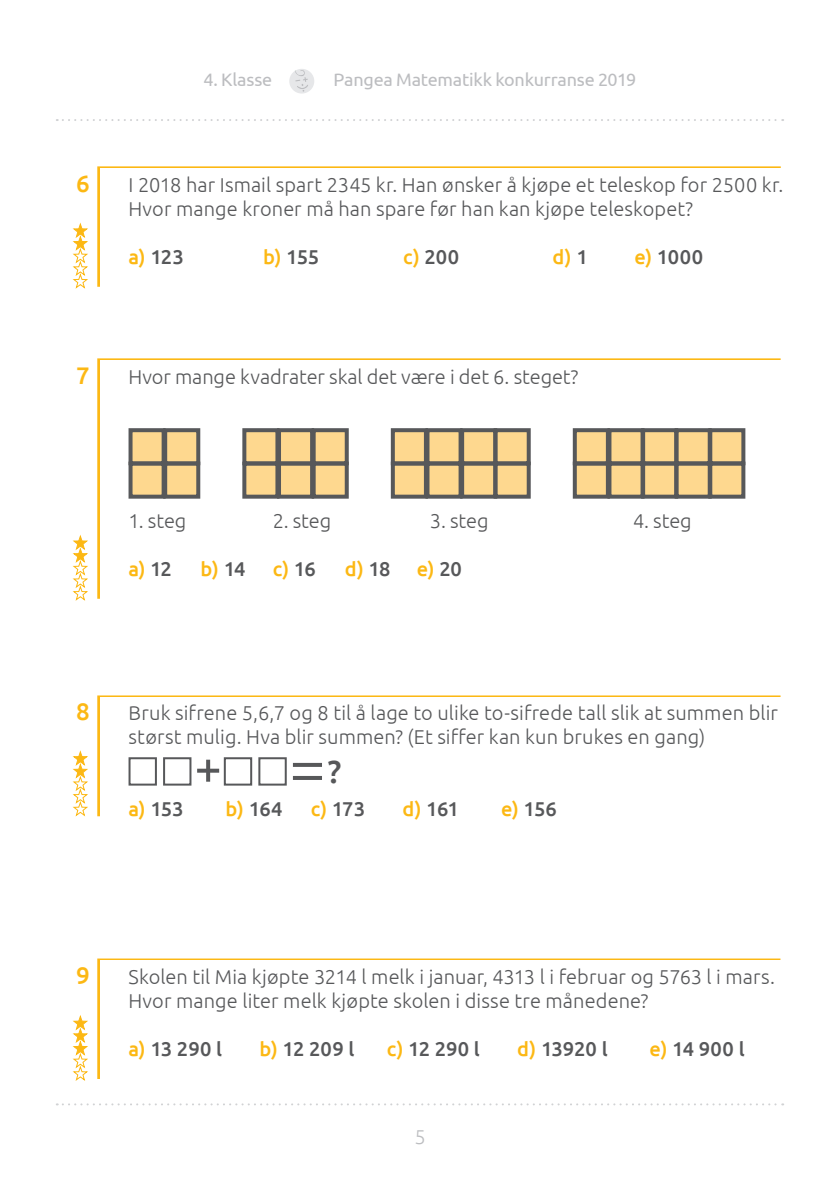
<style>
.page{position:relative;width:840px;height:1191px;background:#fff}
.page>*{position:absolute;margin:0;border:0;box-sizing:border-box;transform-origin:0 0}
.t1{font:500 32px "Ubuntu";color:#57585a}
.t2{font:500 24px "Ubuntu";color:#fcb814}
.t3{font:300 20px/24px "Ubuntu";letter-spacing:.005em;color:#57585a}
.t4{font:500 20px "Ubuntu";color:#57585a}
.t5{font:500 20px "Ubuntu";letter-spacing:-.04em;color:#fcb814}
.t6{font:300 20px "Ubuntu";color:#bcbdc0}
.t7{font:18px "Ubuntu";letter-spacing:-.01em;color:#bcbdc0}
.s1{color:#fcb814}
.s2{color:#57585a}
</style>
<div class="page">
<svg style="left:57px;top:1103px;width:725px;height:2px"></svg>
<svg style="left:57px;top:119px;width:725px;height:2px"></svg>
<div style="left:289px;top:69px;width:25px;height:25px;background:#e6e7e9;border-radius:50%"></div>
<svg style="left:295px;top:69px;width:13px;height:23px"></svg>
<div style="left:97px;top:166px;width:683px;height:120px;background:#fcb814"></div>
<div style="left:100px;top:168px;width:682px;height:120px;background:#fff"></div>
<div style="left:97px;top:695px;width:683px;height:123px;background:#fcb814"></div>
<div style="left:100px;top:697px;width:682px;height:120px;background:#fff"></div>
<div style="left:97px;top:958px;width:683px;height:120px;background:#fcb814"></div>
<div style="left:100px;top:960px;width:682px;height:120px;background:#fff"></div>
<svg style="left:73px;top:223px;width:15px;height:66px"></svg>
<svg style="left:73px;top:535px;width:15px;height:66px"></svg>
<svg style="left:73px;top:751px;width:15px;height:65px"></svg>
<svg style="left:73px;top:1015px;width:15px;height:66px"></svg>
<svg style="left:197px;top:768px;width:22px;height:4px"></svg>
<svg style="left:206px;top:759px;width:4px;height:22px"></svg>
<svg style="left:293px;top:763px;width:29px;height:4px"></svg>
<hr style="left:293px;top:776px;width:29px;height:4px;background:#57585a">
<div style="left:128px;top:757px;width:29px;height:28px;background:#fff;border:2px solid #57585a"></div>
<div style="left:224px;top:757px;width:28px;height:28px;background:#fff;border:2px solid #57585a"></div>
<div style="left:163px;top:757px;width:28px;height:28px;background:#fff;border:2px solid #57585a"></div>
<div style="left:258px;top:757px;width:28px;height:28px;background:#fff;border:2px solid #57585a"></div>
<div style="left:572px;top:461px;width:37px;height:37px;background:#fed88f;border:4px solid #57585a"></div>
<div style="left:572px;top:428px;width:37px;height:37px;background:#fed88f;border:4px solid #57585a"></div>
<div style="left:607px;top:461px;width:37px;height:37px;background:#fed88f;border:4px solid #57585a"></div>
<div style="left:607px;top:428px;width:37px;height:37px;background:#fed88f;border:4px solid #57585a"></div>
<div style="left:640px;top:461px;width:37px;height:37px;background:#fed88f;border:4px solid #57585a"></div>
<div style="left:674px;top:461px;width:37px;height:37px;background:#fed88f;border:4px solid #57585a"></div>
<div style="left:707px;top:461px;width:38px;height:37px;background:#fed88f;border:4px solid #57585a"></div>
<div style="left:640px;top:428px;width:37px;height:37px;background:#fed88f;border:4px solid #57585a"></div>
<div style="left:674px;top:428px;width:37px;height:37px;background:#fed88f;border:4px solid #57585a"></div>
<div style="left:707px;top:428px;width:38px;height:37px;background:#fed88f;border:4px solid #57585a"></div>
<div style="left:390px;top:461px;width:37px;height:37px;background:#fed88f;border:4px solid #57585a"></div>
<div style="left:390px;top:428px;width:37px;height:37px;background:#fed88f;border:4px solid #57585a"></div>
<div style="left:425px;top:461px;width:37px;height:37px;background:#fed88f;border:4px solid #57585a"></div>
<div style="left:425px;top:428px;width:37px;height:37px;background:#fed88f;border:4px solid #57585a"></div>
<div style="left:460px;top:461px;width:37px;height:37px;background:#fed88f;border:4px solid #57585a"></div>
<div style="left:493px;top:461px;width:37px;height:37px;background:#fed88f;border:4px solid #57585a"></div>
<div style="left:460px;top:428px;width:37px;height:37px;background:#fed88f;border:4px solid #57585a"></div>
<div style="left:493px;top:428px;width:37px;height:37px;background:#fed88f;border:4px solid #57585a"></div>
<div style="left:242px;top:461px;width:37px;height:37px;background:#fed88f;border:4px solid #57585a"></div>
<div style="left:242px;top:428px;width:37px;height:37px;background:#fed88f;border:4px solid #57585a"></div>
<div style="left:277px;top:461px;width:37px;height:37px;background:#fed88f;border:4px solid #57585a"></div>
<div style="left:277px;top:428px;width:37px;height:37px;background:#fed88f;border:4px solid #57585a"></div>
<div style="left:311px;top:461px;width:37px;height:37px;background:#fed88f;border:4px solid #57585a"></div>
<div style="left:311px;top:428px;width:37px;height:37px;background:#fed88f;border:4px solid #57585a"></div>
<div style="left:128px;top:461px;width:37px;height:37px;background:#fed88f;border:4px solid #57585a"></div>
<div style="left:128px;top:428px;width:37px;height:37px;background:#fed88f;border:4px solid #57585a"></div>
<div style="left:163px;top:461px;width:37px;height:37px;background:#fed88f;border:4px solid #57585a"></div>
<div style="left:163px;top:428px;width:37px;height:37px;background:#fed88f;border:4px solid #57585a"></div>
<p class="t2" style="left:76px;top:168px;width:15px">6</p>
<p class="t2" style="left:76px;top:360px;width:15px">7</p>
<p class="t7" style="left:203px;top:69px;width:70px">4. Klasse</p>
<p class="t7" style="left:301px;top:69px;width:336px">• Pangea Matematikk konkurranse 2019</p>
<p class="t3" style="left:128px;top:172px;width:656px">I 2018 har Ismail spart 2345 kr. Han ønsker å kjøpe et teleskop for 2500 kr.<br>Hvor mange kroner må han spare før han kan kjøpe teleskopet?</p>
<p class="t4" style="left:128px;top:244px;width:57px"><span class="s1">a)</span> 123</p>
<p class="t4" style="left:263px;top:244px;width:58px"><span class="s1">b)</span> 155</p>
<p class="t4" style="left:403px;top:244px;width:57px"><span class="s1">c)</span> 200</p>
<p class="t5" style="left:552px;top:244px;width:37px">d) <span class="s2">1</span></p>
<p class="t4" style="left:634px;top:244px;width:70px"><span class="s1">e)</span> 1000</p>
<p class="t3" style="left:128px;top:364px;width:451px">Hvor mange kvadrater skal det være i det 6. steget?</p>
<p class="t3" style="left:128px;top:508px;width:59px">1. steg</p>
<p class="t3" style="left:272px;top:508px;width:60px">2. steg</p>
<p class="t3" style="left:429px;top:508px;width:60px">3. steg</p>
<p class="t3" style="left:632px;top:508px;width:60px">4. steg</p>
<p class="t5" style="left:128px;top:556px;width:45px">a) <span class="s2">12</span></p>
<p class="t5" style="left:200px;top:556px;width:46px">b) <span class="s2">14</span></p>
<p class="t5" style="left:272px;top:556px;width:45px">c) <span class="s2">16</span></p>
<p class="t5" style="left:344px;top:556px;width:47px">d) <span class="s2">18</span></p>
<p class="t5" style="left:416px;top:556px;width:47px">e) <span class="s2">20</span></p>
<p class="t2" style="left:76px;top:696px;width:15px">8</p>
<p class="t3" style="left:128px;top:700px;width:650px">Bruk sifrene 5,6,7 og 8 til å lage to ulike to-sifrede tall slik at summen blir</p>
<p class="t3" style="left:128px;top:724px;width:578px">størst mulig. Hva blir summen? (Et siffer kan kun brukes en gang)</p>
<p class="t1" style="left:327px;top:751px;width:15px">?</p>
<p class="t4" style="left:128px;top:796px;width:57px"><span class="s1">a)</span> 153</p>
<p class="t4" style="left:225px;top:796px;width:59px"><span class="s1">b)</span> 164</p>
<p class="t4" style="left:310px;top:796px;width:56px"><span class="s1">c)</span> 173</p>
<p class="t4" style="left:402px;top:796px;width:58px"><span class="s1">d)</span> 161</p>
<p class="t4" style="left:500px;top:796px;width:57px"><span class="s1">e)</span> 156</p>
<p class="t2" style="left:76px;top:960px;width:15px">9</p>
<p class="t3" style="left:128px;top:964px;width:647px">Skolen til Mia kjøpte 3214 l melk i januar, 4313 l i februar og 5763 l i mars.<br>Hvor mange liter melk kjøpte skolen i disse tre månedene?</p>
<p class="t4" style="left:128px;top:1036px;width:95px"><span class="s1">a)</span> 13 290 l</p>
<p class="t4" style="left:259px;top:1036px;width:96px"><span class="s1">b)</span> 12 209 l</p>
<p class="t4" style="left:387px;top:1036px;width:94px"><span class="s1">c)</span> 12 290 l</p>
<p class="t4" style="left:517px;top:1036px;width:92px"><span class="s1">d)</span> 13920 l</p>
<p class="t4" style="left:649px;top:1036px;width:96px"><span class="s1">e)</span> 14 900 l</p>
<p class="t6" style="left:414px;top:1124px;width:13px">5</p>
</div>
